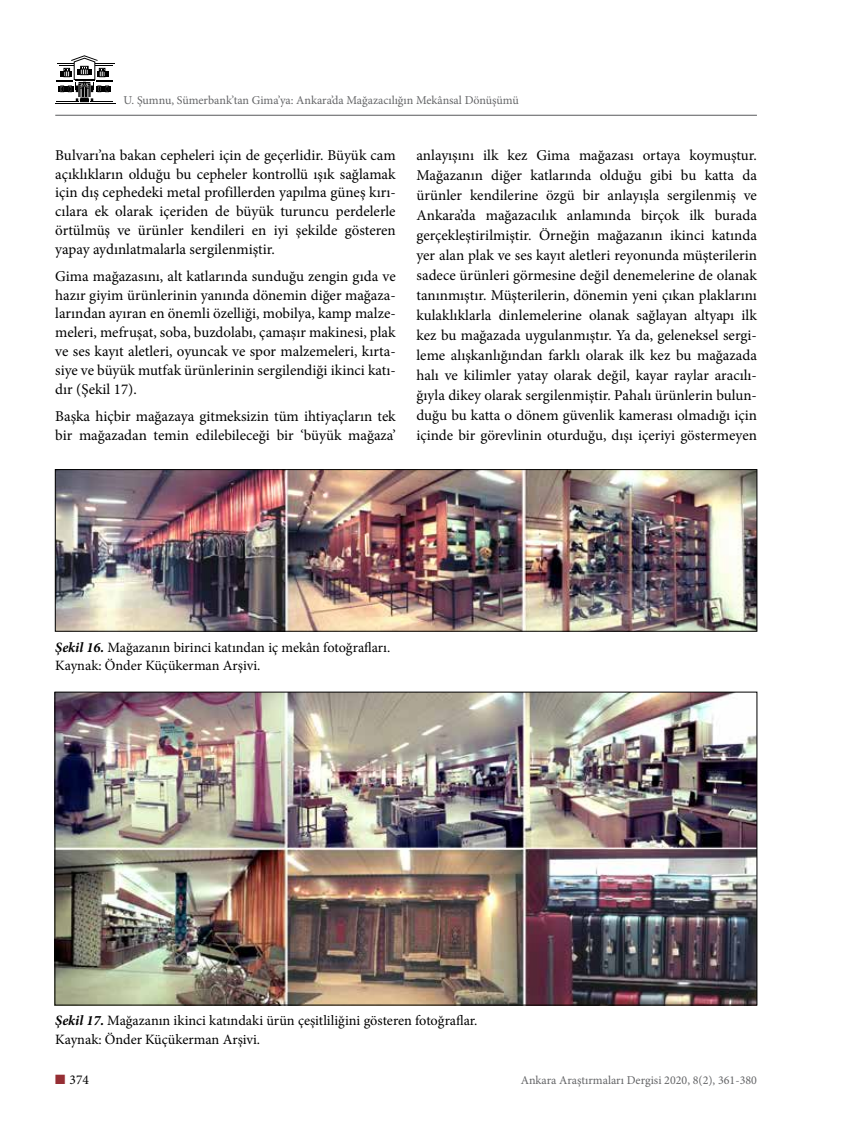
<style>
.page{position:relative;width:842px;height:1127px;background:#fff}
.page>*{position:absolute;margin:0;border:0;box-sizing:border-box;transform-origin:0 0}
.t1{font:15px/20px "Minion Pro";color:#000;text-align:justify}
.t2{font:14.25px/18.6px "Minion Pro";color:#000}
.t3{font:13.5px "Minion Pro";color:#000}
.t4{font:12px "Minion Pro";color:#636466}
.s1{font-weight:700;font-style:italic}
.s2{color:#962e34}
</style>
<div class="page">
<hr style="left:55px;top:115px;width:702px;height:1px;background:#58595b">
<hr style="left:55px;top:103px;width:60px;height:1px;background:#000">
<svg style="left:56px;top:55px;width:59px;height:48px"></svg>
<img style="left:57px;top:471px;width:698px;height:159px">
<div style="left:55px;top:469px;width:702px;height:163px;border:1px solid #000"></div>
<img style="left:57px;top:694px;width:698px;height:309px">
<p class="t4" style="left:124px;top:92px;width:397px">U. Şumnu, Sümerbank’tan Gima’ya: Ankara’da Mağazacılığın Mekânsal Dönüşümü</p>
<p class="t1" style="left:55px;top:146px;width:342px;line-height:18.8px">Bulvarı’na bakan cepheleri için de geçerlidir. Büyük cam açıklıkların olduğu bu cepheler kontrollü ışık sağlamak için dış cephedeki metal profillerden yapılma güneş kırı&shy;cılara ek olarak içeriden de büyük turuncu perdelerle örtülmüş ve ürünler kendileri en iyi şekilde gösteren yapay aydınlatmalarla sergilenmiştir.</p>
<p class="t1" style="left:55px;top:267px;width:342px;line-height:18.8px">Gima mağazasını, alt katlarında sunduğu zengin gıda ve hazır giyim ürünlerinin yanında dönemin diğer mağaza&shy;larından ayıran en önemli özelliği, mobilya, kamp malze&shy;meleri, mefruşat, soba, buzdolabı, çamaşır makinesi, plak ve ses kayıt aletleri, oyuncak ve spor malzemeleri, kırta&shy;siye ve büyük mutfak ürünlerinin sergilendiği ikinci katı&shy;dır (Şekil 17).</p>
<p class="t1" style="left:55px;top:407px;width:342px;line-height:18.8px">Başka hiçbir mağazaya gitmeksizin tüm ihtiyaçların tek bir mağazadan temin edilebileceği bir ‘büyük mağaza’</p>
<p class="t1" style="left:416px;top:145px;width:342px">anlayışını ilk kez Gima mağazası ortaya koymuştur.<br>Mağazanın diğer katlarında olduğu gibi bu katta da ürünler kendilerine özgü bir anlayışla sergilenmiş ve Ankara’da mağazacılık anlamında birçok ilk burada gerçekleştirilmiştir. Örneğin mağazanın ikinci katında yer alan plak ve ses kayıt aletleri reyonunda müşterilerin sadece ürünleri görmesine değil denemelerine de olanak tanınmıştır. Müşterilerin, dönemin yeni çıkan plaklarını kulaklıklarla dinlemelerine olanak sağlayan altyapı ilk kez bu mağazada uygulanmıştır. Ya da, geleneksel sergi&shy;leme alışkanlığından farklı olarak ilk kez bu mağazada halı ve kilimler yatay olarak değil, kayar raylar aracılı&shy;ğıyla dikey olarak sergilenmiştir. Pahalı ürünlerin bulun&shy;duğu bu katta o dönem güvenlik kamerası olmadığı için içinde bir görevlinin oturduğu, dışı içeriyi göstermeyen</p>
<p class="t2" style="left:55px;top:638px;width:336px"><span class="s1">Şekil 16.</span> Mağazanın birinci katından iç mekân fotoğrafları.<br>Kaynak: Önder Küçükerman Arşivi.</p>
<p class="t2" style="left:55px;top:1011px;width:424px"><span class="s1">Şekil 17.</span> Mağazanın ikinci katındaki ürün çeşitliliğini gösteren fotoğraflar.<br>Kaynak: Önder Küçükerman Arşivi.</p>
<p class="t3" style="left:55px;top:1071px;width:35px"><span class="s2">■</span> 374</p>
<p class="t4" style="left:521px;top:1072px;width:238px">Ankara Araştırmaları Dergisi 2020, 8(2), 361-380</p>
</div>
